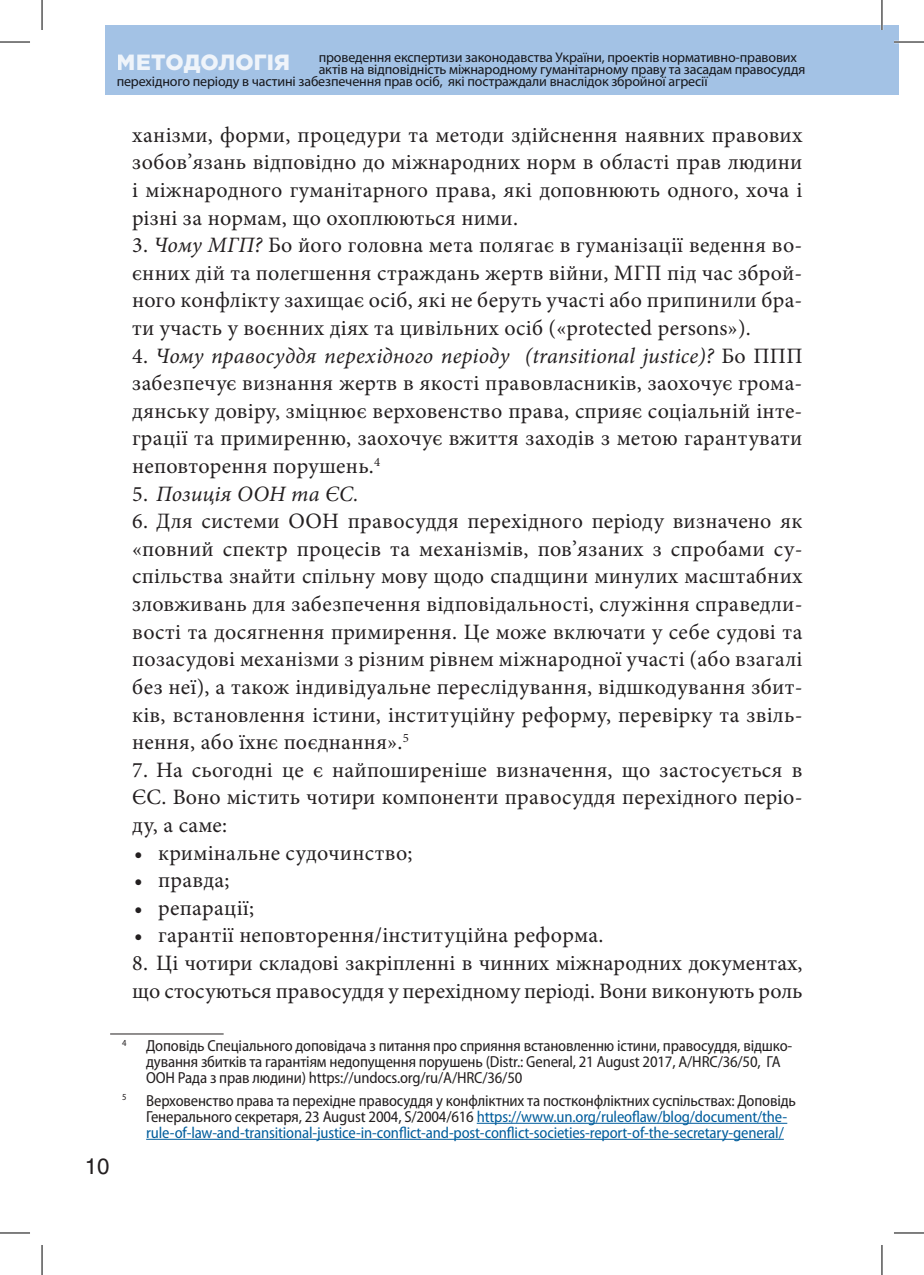
<style>
.page{position:relative;width:924px;height:1275px;background:#fff}
.page>*{position:absolute;margin:0;border:0;box-sizing:border-box;transform-origin:0 0}
.t1{font:22px/27.6px "Minion Pro";letter-spacing:.01em;color:#231f20;text-align:justify}
.t2{font:italic 22px "Minion Pro";letter-spacing:.01em;color:#231f20}
.t3{font:900 22px "Gotham Pro";color:#fff}
.t4{font:22px "Helios";color:#231f20}
.t5{font:semi-condensed 16px/16px "Myriad Pro";letter-spacing:-.01em;color:#005d9c}
.t6{font:semi-condensed 16px/16px "Myriad Pro";letter-spacing:-.01em;color:#231f20}
.t7{font:14px "Myriad Pro";letter-spacing:-.01em;color:#231f20}
.s1{font-style:italic}
.s2{font-style:normal}
.s3{color:#231f20}
</style>
<div class="page">
<div style="left:881px;top:25px;width:17px;height:69px;background:#a3c2e5"></div>
<div style="left:106px;top:25px;width:775px;height:69px;background:#a3c2e5"></div>
<hr style="left:110px;top:1033px;width:113px;height:1px;background:#231f20">
<hr style="left:476px;top:1123px;width:311px;height:1px;background:#005d9c">
<hr style="left:146px;top:1139px;width:637px;height:1px;background:#005d9c">
<hr style="left:893px;top:41px;width:30px;height:2px;background:#fff">
<hr style="left:880px;top:0;width:2px;height:30px;background:#fff">
<hr style="left:0;top:42px;width:30px;height:1px;background:#000">
<hr style="left:893px;top:42px;width:30px;height:1px;background:#000">
<hr style="left:0;top:1232px;width:30px;height:1px;background:#000">
<hr style="left:893px;top:1232px;width:30px;height:1px;background:#000">
<hr style="left:42px;top:0;width:1px;height:30px;background:#000">
<hr style="left:42px;top:1245px;width:1px;height:30px;background:#000">
<hr style="left:881px;top:0;width:1px;height:30px;background:#000">
<hr style="left:881px;top:1245px;width:1px;height:30px;background:#000">
<p class="t7" style="left:318px;top:49px;width:479px">проведення експертизи законодавства України, проектів нормативно-правових</p>
<p class="t7" style="left:318px;top:61px;width:488px">актів на відповідність міжнародному гуманітарному праву та засадам правосуддя</p>
<p class="t7" style="left:117px;top:73px;width:592px">перехідного періоду в частині забезпечення прав осіб, які постраждали внаслідок збройної агресії</p>
<p class="t3" style="left:117px;top:49px;width:175px">МЕТОДОЛОГІЯ</p>
<p class="t4" style="left:85px;top:1153px;width:26px">10</p>
<p class="t1" style="left:132px;top:121px;width:671px">ханізми, форми, процедури та методи здійснення наявних правових зобов’язань відповідно до міжнародних норм в області прав людини і міжнародного гуманітарного права, які доповнюють одного, хоча і різні за нормам, що охоплюються ними.</p>
<p class="t1" style="left:132px;top:231px;width:671px">3. <span class="s1">Чому МГП?</span> Бо його головна мета полягає в гуманізації ведення во&shy;єнних дій та полегшення страждань жертв війни, МГП під час зброй&shy;ного конфлікту захищає осіб, які не беруть участі або припинили бра&shy;ти участь у воєнних діях та цивільних осіб («рrotected persons»).</p>
<p class="t1" style="left:132px;top:342px;width:671px">4. <span class="s1">Чому правосуддя перехідного періоду (transitional justice)?</span> Бо ППП забезпечує визнання жертв в якості правовласників, заохочує грома&shy;дянську довіру, зміцнює верховенство права, сприяє соціальній інте&shy;грації та примиренню, заохочує вжиття заходів з метою гарантувати неповторення порушень.<sup>4</sup></p>
<p class="t2" style="left:132px;top:478px;width:228px"><span class="s2">5.</span> Позиція ООН та ЄС.</p>
<p class="t1" style="left:132px;top:507px;width:671px">6. Для системи ООН правосуддя перехідного періоду визначено як «повний спектр процесів та механізмів, пов’язаних з спробами су&shy;спільства знайти спільну мову щодо спадщини минулих масштабних зловживань для забезпечення відповідальності, служіння справедли&shy;вості та досягнення примирення. Це може включати у себе судові та позасудові механізми з різним рівнем міжнародної участі (або взагалі без неї), а також індивідуальне переслідування, відшкодування збит&shy;ків, встановлення істини, інституційну реформу, перевірку та звіль&shy;нення, або їхнє поєднання».<sup>5</sup></p>
<p class="t1" style="left:132px;top:756px;width:671px">7. На сьогодні це є найпоширеніше визначення, що застосується в ЄС. Воно містить чотири компоненти правосуддя перехідного періо&shy;ду, а саме:</p>
<p class="t1" style="left:134px;top:839px;width:280px">• кримінальне судочинство;</p>
<p class="t1" style="left:134px;top:866px;width:97px">• правда;</p>
<p class="t1" style="left:134px;top:894px;width:121px">• репарації;</p>
<p class="t1" style="left:134px;top:921px;width:470px">• гарантії неповторення/інституційна реформа.</p>
<p class="t1" style="left:132px;top:949px;width:671px">8. Ці чотири складові закріпленні в чинних міжнародних документах, що стосуються правосуддя у перехідному періоді. Вони виконують роль</p>
<p class="t6" style="left:146px;top:1037px;width:647px;text-indent:-24px"><sup>4</sup> Доповідь Спеціального доповідача з питання про сприяння встановленню істини, правосуддя, відшко&shy;дування збитків та гарантіям недопущення порушень (Distr.: General, 21 August 2017, A/HRC/36/50, ГА<br>ООН Рада з прав людини) https://undocs.org/ru/A/HRC/36/50</p>
<p class="t5" style="left:146px;top:1092px;width:651px;text-indent:-24px"><sup>5</sup> <span class="s3">Верховенство права та перехідне правосуддя у конфліктних та постконфліктних суспільствах: Доповідь<br>Генерального секретаря, 23 August 2004, S/2004/616</span> https://www.un.org/ruleoflaw/blog/document/the&shy;rule-of-law-and-transitional-justice-in-conflict-and-post-conflict-societies-report-of-the-secretary-general/</p>
</div>
